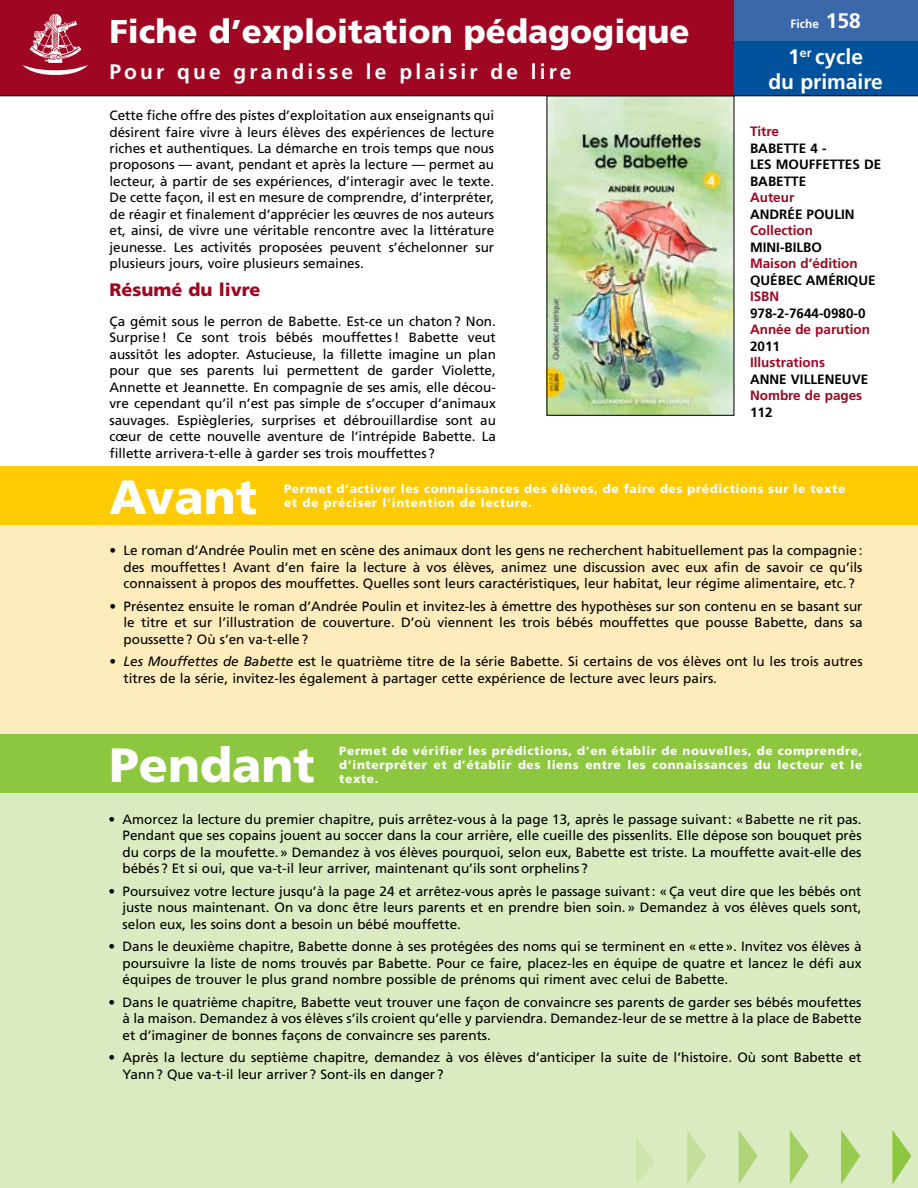
<style>
.page{position:relative;width:918px;height:1188px;background:#fff}
.page>*{position:absolute;margin:0;border:0;box-sizing:border-box;transform-origin:0 0}
.t1{font:900 48px "Frutiger";color:#fff}
.t2{font:900 33px "Frutiger";color:#fff}
.t3{font:700 21px "Frutiger";letter-spacing:.15em;color:#fff}
.t4{font:700 21px/25.2px "Frutiger";color:#fff;text-align:center}
.t5{font:900 18px "Frutiger";color:#9e0621}
.t6{font:13.5px/16.5px "Frutiger";color:#000;text-align:justify}
.t7{font:700 13.5px/16.5px "Frutiger";color:#000}
.t8{font:700 13.5px "Frutiger";color:#9e0621}
.t9{font:900 12px/14.4px "Frutiger";letter-spacing:.05em;color:#fff}
.t10{font:700 12px "Frutiger";color:#fff}
.s1{font-size:21px}
.s2{font-style:italic}
</style>
<div class="page">
<div style="left:729px;top:12px;width:189px;height:84px;background:#00529c"></div>
<div style="left:729px;top:0;width:189px;height:40px;background:#3a68aa"></div>
<div style="left:0;top:0;width:733px;height:96px;background:#9e0621"></div>
<svg style="left:22px;top:14px;width:66px;height:61px"></svg>
<hr style="left:0;top:96px;width:918px;height:1px;background:#000">
<div style="left:0;top:734px;width:918px;height:454px;background:#daebc1"></div>
<div style="left:0;top:493px;width:918px;height:284px;background:#ffecbc"></div>
<svg style="left:636px;top:1137px;width:19px;height:47px"></svg>
<svg style="left:687px;top:1130px;width:19px;height:54px"></svg>
<svg style="left:739px;top:1131px;width:19px;height:53px"></svg>
<svg style="left:790px;top:1130px;width:19px;height:54px"></svg>
<svg style="left:841px;top:1130px;width:19px;height:55px"></svg>
<svg style="left:892px;top:1130px;width:19px;height:55px"></svg>
<div style="left:0;top:466px;width:918px;height:59px;background:#ffcb05"></div>
<div style="left:0;top:734px;width:918px;height:59px;background:#8dc63f"></div>
<img style="left:549px;top:98px;width:183px;height:316px">
<h2 class="t2" style="left:110px;top:11px;width:582px">Fiche d’exploitation pédagogique</h2>
<h3 class="t3" style="left:110px;top:59px;width:463px">Pour que grandisse le plaisir de lire</h3>
<p class="t6" style="left:110px;top:107px;width:386px">Cette fiche offre des pistes d’exploitation aux enseignants qui désirent faire vivre à leurs élèves des expériences de lecture riches et authentiques. La démarche en trois temps que nous proposons — avant, pendant et après la lecture — permet au lecteur, à partir de ses expériences, d’interagir avec le texte.<br>De cette façon, il est en mesure de comprendre, d’interpréter, de réagir et finalement d’apprécier les œuvres de nos auteurs et, ainsi, de vivre une véritable rencontre avec la littérature jeunesse. Les activités proposées peuvent s’échelonner sur plusieurs jours, voire plusieurs semaines.</p>
<h3 class="t5" style="left:110px;top:279px;width:152px">Résumé du livre</h3>
<p class="t6" style="left:110px;top:313px;width:388px">Ça gémit sous le perron de Babette. Est-ce un chaton? Non.<br>Surprise! Ce sont trois bébés mouffettes! Babette veut aussitôt les adopter. Astucieuse, la fillette imagine un plan pour que ses parents lui permettent de garder Violette, Annette et Jeannette. En compagnie de ses amis, elle décou&shy;vre cependant qu’il n’est pas simple de s’occuper d’animaux sauvages. Espiègleries, surprises et débrouillardise sont au cœur de cette nouvelle aventure de l’intrépide Babette. La fillette arrivera-t-elle à garder ses trois mouffettes?</p>
<p class="t10" style="left:791px;top:17px;width:72px">Fiche <span class="s1">158</span></p>
<h3 class="t4" style="left:768px;top:43px;width:116px">1<sup>er</sup> cycle<br>du primaire</h3>
<p class="t8" style="left:750px;top:124px;width:31px">Titre</p>
<p class="t7" style="left:750px;top:140px;width:133px">Babette 4 -<br>Les Mouffettes de<br>Babette</p>
<p class="t8" style="left:750px;top:190px;width:46px">Auteur</p>
<p class="t7" style="left:750px;top:206px;width:106px">Andrée Poulin</p>
<p class="t8" style="left:750px;top:223px;width:65px">Collection</p>
<p class="t7" style="left:750px;top:239px;width:73px">Mini-Bilbo</p>
<p class="t8" style="left:750px;top:256px;width:109px">Maison d’édition</p>
<p class="t7" style="left:750px;top:272px;width:118px">QUÉBEC AMÉRIQUE</p>
<p class="t8" style="left:750px;top:289px;width:25px">ISBN</p>
<p class="t7" style="left:750px;top:305px;width:117px">978-2-7644-0980-0</p>
<p class="t8" style="left:750px;top:322px;width:122px">Année de parution</p>
<p class="t7" style="left:750px;top:338px;width:32px">2011</p>
<p class="t8" style="left:750px;top:355px;width:77px">Illustrations</p>
<p class="t7" style="left:750px;top:371px;width:120px">Anne Villeneuve</p>
<p class="t8" style="left:750px;top:388px;width:114px">Nombre de pages</p>
<p class="t7" style="left:750px;top:404px;width:24px">112</p>
<h1 class="t1" style="left:110px;top:468px;width:149px">Avant</h1>
<p class="t9" style="left:284px;top:481px;width:563px">Permet d’activer les connaissances des élèves, de faire des prédictions sur le texte et de préciser l’intention de lecture.</p>
<p class="t6" style="left:124px;top:542px;width:740px;text-indent:-14px">• Le roman d’Andrée Poulin met en scène des animaux dont les gens ne recherchent habituellement pas la compagnie: des mouffettes! Avant d’en faire la lecture à vos élèves, animez une discussion avec eux afin de savoir ce qu’ils connaissent à propos des mouffettes. Quelles sont leurs caractéristiques, leur habitat, leur régime alimentaire, etc.?</p>
<p class="t6" style="left:124px;top:598px;width:741px;text-indent:-14px">• Présentez ensuite le roman d’Andrée Poulin et invitez-les à émettre des hypothèses sur son contenu en se basant sur le titre et sur l’illustration de couverture. D’où viennent les trois bébés mouffettes que pousse Babette, dans sa poussette? Où s’en va-t-elle?</p>
<p class="t6" style="left:124px;top:653px;width:741px;text-indent:-14px">• <span class="s2">Les Mouffettes de Babette</span> est le quatrième titre de la série Babette. Si certains de vos élèves ont lu les trois autres titres de la série, invitez-les également à partager cette expérience de lecture avec leurs pairs.</p>
<h1 class="t1" style="left:110px;top:736px;width:207px">Pendant</h1>
<p class="t9" style="left:339px;top:743px;width:525px;text-align:justify">Permet de vérifier les prédictions, d’en établir de nouvelles, de comprendre, d’interpréter et d’établir des liens entre les connaissances du lecteur et le texte.</p>
<p class="t6" style="left:123px;top:811px;width:741px;text-indent:-14px">• Amorcez la lecture du premier chapitre, puis arrêtez-vous à la page 13, après le passage suivant: «Babette ne rit pas.<br>Pendant que ses copains jouent au soccer dans la cour arrière, elle cueille des pissenlits. Elle dépose son bouquet près du corps de la moufette.» Demandez à vos élèves pourquoi, selon eux, Babette est triste. La mouffette avait-elle des bébés ? Et si oui, que va-t-il leur arriver, maintenant qu’ils sont orphelins?</p>
<p class="t6" style="left:123px;top:883px;width:740px;text-indent:-14px">• Poursuivez votre lecture jusqu’à la page 24 et arrêtez-vous après le passage suivant: «Ça veut dire que les bébés ont juste nous maintenant. On va donc être leurs parents et en prendre bien soin.» Demandez à vos élèves quels sont, selon eux, les soins dont a besoin un bébé mouffette.</p>
<p class="t6" style="left:123px;top:938px;width:740px;text-indent:-14px">• Dans le deuxième chapitre, Babette donne à ses protégées des noms qui se terminent en «ette». Invitez vos élèves à poursuivre la liste de noms trouvés par Babette. Pour ce faire, placez-les en équipe de quatre et lancez le défi aux équipes de trouver le plus grand nombre possible de prénoms qui riment avec celui de Babette.</p>
<p class="t6" style="left:123px;top:994px;width:741px;text-indent:-14px">• Dans le quatrième chapitre, Babette veut trouver une façon de convaincre ses parents de garder ses bébés moufettes à la maison. Demandez à vos élèves s’ils croient qu’elle y parviendra. Demandez-leur de se mettre à la place de Babette et d’imaginer de bonnes façons de convaincre ses parents.</p>
<p class="t6" style="left:123px;top:1049px;width:740px;text-indent:-14px">• Après la lecture du septième chapitre, demandez à vos élèves d’anticiper la suite de l’histoire. Où sont Babette et<br>Yann? Que va-t-il leur arriver? Sont-ils en danger?</p>
</div>
